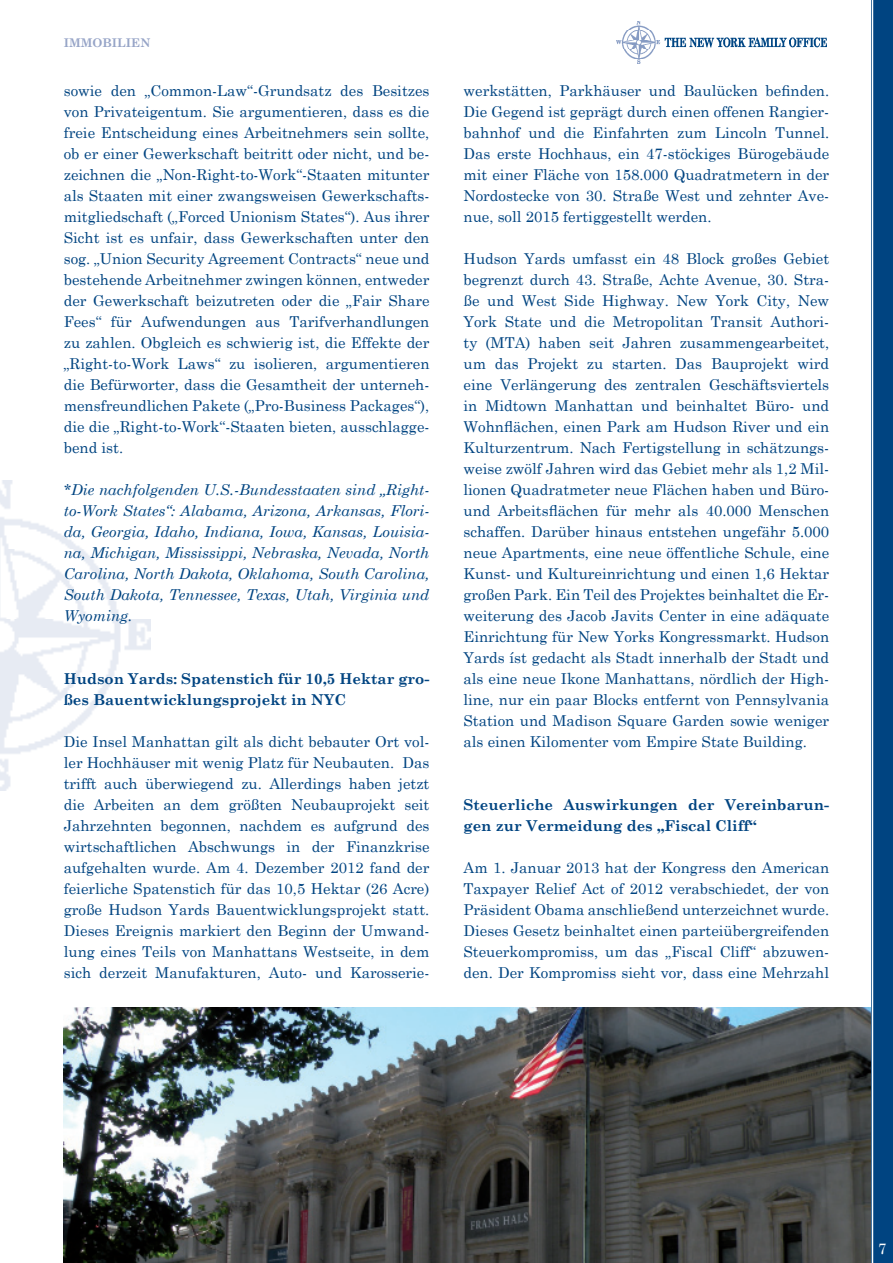
<style>
.page{position:relative;width:893px;height:1263px;background:#fff}
.page>*{position:absolute;margin:0;border:0;box-sizing:border-box;transform-origin:0 0}
.t1{font:15px/21px "Century Schoolbook";color:#004481;text-align:justify}
.t2{font:italic 15px/21px "Century Schoolbook";color:#004481;text-align:justify}
.TNYFO_Headline{font:700 15px/21px "Century Schoolbook";color:#004481}
.t3{font:15px "Century Schoolbook";color:#fff}
.t4{font:700 12px "Century Schoolbook";color:#96a4c7}
</style>
<div class="page">
<img style="left:0;top:480px;width:151px;height:310px">
<img style="left:64px;top:1008px;width:808px;height:255px">
<div style="left:872px;top:0;width:21px;height:1263px;background:#004481"></div>
<img style="left:617px;top:21px;width:210px;height:43px">
<hr style="left:872px;top:0;width:1px;height:1263px;background:#fff">
<p class="t4" style="left:64px;top:33px;width:88px">IMMOBILIEN</p>
<p class="t1" style="left:64px;top:79px;width:367px">sowie den „Common-Law“-Grundsatz des Besitzes von Privateigentum. Sie argumentieren, dass es die freie Entscheidung eines Arbeitnehmers sein sollte, ob er einer Gewerkschaft beitritt oder nicht, und be&shy;zeichnen die „Non-Right-to-Work“-Staaten mitunter als Staaten mit einer zwangsweisen Gewerkschafts&shy;mitgliedschaft („Forced Unionism States“). Aus ihrer Sicht ist es unfair, dass Gewerkschaften unter den sog. „Union Security Agreement Contracts“ neue und bestehende Arbeitnehmer zwingen können, entweder der Gewerkschaft beizutreten oder die „Fair Share Fees“ für Aufwendungen aus Tarifverhandlungen zu zahlen. Obgleich es schwierig ist, die Effekte der „Right-to-Work Laws“ zu isolieren, argumentieren die Befürworter, dass die Gesamtheit der unterneh&shy;mensfreundlichen Pakete („Pro-Business Packages“), die die „Right-to-Work“-Staaten bieten, ausschlagge&shy;bend ist.</p>
<p class="t2" style="left:64px;top:479px;width:367px">*Die nachfolgenden U.S.-Bundesstaaten sind „Right&shy;to-Work States“: Alabama, Arizona, Arkansas, Flori&shy;da, Georgia, Idaho, Indiana, Iowa, Kansas, Louisia&shy;na, Michigan, Mississippi, Nebraska, Nevada, North Carolina, North Dakota, Oklahoma, South Carolina, South Dakota, Tennessee, Texas, Utah, Virginia und Wyoming.</p>
<p class="TNYFO_Headline" style="left:64px;top:668px;width:367px">Hudson Yards: Spatenstich für 10,5 Hektar gro&shy;ßes Bauentwicklungsprojekt in NYC</p>
<p class="t1" style="left:64px;top:730px;width:367px">Die Insel Manhattan gilt als dicht bebauter Ort vol&shy;ler Hochhäuser mit wenig Platz für Neubauten. Das trifft auch überwiegend zu. Allerdings haben jetzt die Arbeiten an dem größten Neubauprojekt seit Jahrzehnten begonnen, nachdem es aufgrund des wirtschaftlichen Abschwungs in der Finanzkrise aufgehalten wurde. Am 4. Dezember 2012 fand der feierliche Spatenstich für das 10,5 Hektar (26 Acre) große Hudson Yards Bauentwicklungsprojekt statt.<br>Dieses Ereignis markiert den Beginn der Umwand&shy;lung eines Teils von Manhattans Westseite, in dem sich derzeit Manufakturen, Auto- und Karosserie-</p>
<p class="t1" style="left:463px;top:79px;width:367px">werkstätten, Parkhäuser und Baulücken befinden.<br>Die Gegend ist geprägt durch einen offenen Rangier&shy;bahnhof und die Einfahrten zum Lincoln Tunnel.<br>Das erste Hochhaus, ein 47-stöckiges Bürogebäude mit einer Fläche von 158.000 Quadratmetern in der Nordostecke von 30. Straße West und zehnter Ave&shy;nue, soll 2015 fertiggestellt werden.</p>
<p class="t1" style="left:463px;top:247px;width:367px">Hudson Yards umfasst ein 48 Block großes Gebiet begrenzt durch 43. Straße, Achte Avenue, 30. Stra&shy;ße und West Side Highway. New York City, New York State und die Metropolitan Transit Authori&shy;ty (MTA) haben seit Jahren zusammengearbeitet, um das Projekt zu starten. Das Bauprojekt wird eine Verlängerung des zentralen Geschäftsviertels in Midtown Manhattan und beinhaltet Büro- und Wohnflächen, einen Park am Hudson River und ein Kulturzentrum. Nach Fertigstellung in schätzungs&shy;weise zwölf Jahren wird das Gebiet mehr als 1,2 Mil&shy;lionen Quadratmeter neue Flächen haben und Büro&shy;und Arbeitsflächen für mehr als 40.000 Menschen schaffen. Darüber hinaus entstehen ungefähr 5.000 neue Apartments, eine neue öffentliche Schule, eine Kunst- und Kultureinrichtung und einen 1,6 Hektar großen Park. Ein Teil des Projektes beinhaltet die Er&shy;weiterung des Jacob Javits Center in eine adäquate Einrichtung für New Yorks Kongressmarkt. Hudson Yards íst gedacht als Stadt innerhalb der Stadt und als eine neue Ikone Manhattans, nördlich der High&shy;line, nur ein paar Blocks entfernt von Pennsylvania Station und Madison Square Garden sowie weniger als einen Kilomenter vom Empire State Building.</p>
<p class="TNYFO_Headline" style="left:463px;top:794px;width:367px">Steuerliche Auswirkungen der Vereinbarun&shy;gen zur Vermeidung des „Fiscal Cliff“</p>
<p class="t1" style="left:463px;top:856px;width:367px">Am 1. Januar 2013 hat der Kongress den American Taxpayer Relief Act of 2012 verabschiedet, der von Präsident Obama anschließend unterzeichnet wurde.<br>Dieses Gesetz beinhaltet einen parteiübergreifenden Steuerkompromiss, um das „Fiscal Cliff“ abzuwen&shy;den. Der Kompromiss sieht vor, dass eine Mehrzahl</p>
<p class="t3" style="left:878px;top:1235px;width:10px">7</p>
</div>
